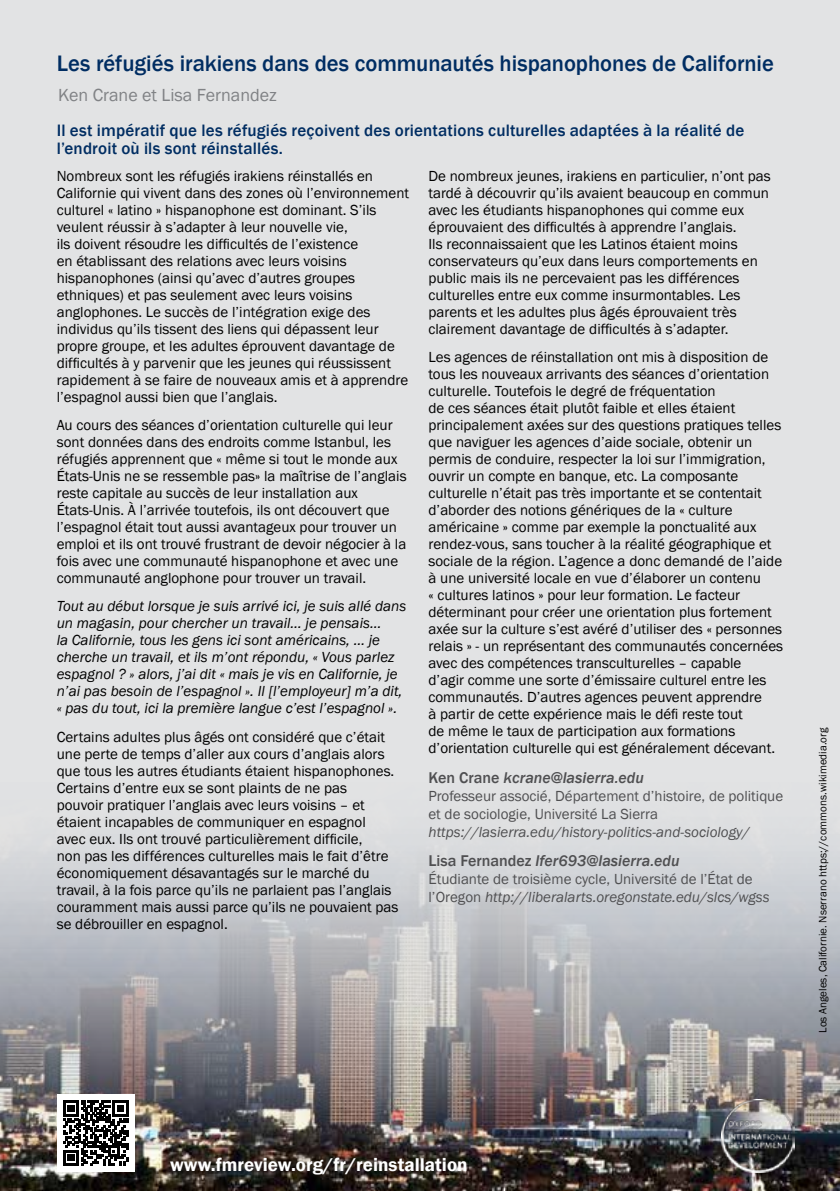
<style>
.page{position:relative;width:840px;height:1191px;background:#fff}
.page>*{position:absolute;margin:0;border:0;box-sizing:border-box;transform-origin:0 0}
.t1{font:500 23px "Franklin Gothic";color:#002d62}
.t2{font:600 19px "Franklin Gothic";color:#fff}
.t3{font:18px "Franklin Gothic";color:#808285}
.t4{font:500 17px/18px "Franklin Gothic";letter-spacing:.01em;color:#002d62}
.t5{font:italic 500 16px "Franklin Gothic";color:#4f4f51}
.t6{font:15px/17px "Franklin Gothic";color:#000}
.t7{font:italic 15px/17px "Franklin Gothic";color:#000}
.t8{font:15px/18px "Franklin Gothic";color:#4f4f51}
.t9{font:italic 15px "Franklin Gothic";color:#4f4f51}
.t10{font:11px "Franklin Gothic";color:#000}
.s1{font-style:normal}
.s2{font-style:italic}
</style>
<div class="page">
<div style="left:0;top:0;width:839px;height:1191px;background:#e2e3e4"></div>
<img style="left:0;top:848px;width:839px;height:343px">
<div style="left:57px;top:1094px;width:78px;height:78px;background:#fff"></div>
<svg style="left:63px;top:1100px;width:65px;height:65px"></svg>
<img style="left:721px;top:1099px;width:72px;height:73px">
<h1 class="t1" style="left:57px;top:49px;width:718px">Les réfugiés irakiens dans des communautés hispanophones de Californie</h1>
<p class="t3" style="left:58px;top:83px;width:220px">Ken Crane et Lisa Fernandez</p>
<p class="t4" style="left:57px;top:122px;width:688px">Il est impératif que les réfugiés reçoivent des orientations culturelles adaptées à la réalité de l’endroit où ils sont réinstallés.</p>
<p class="t6" style="left:57px;top:168px;width:353px">Nombreux sont les réfugiés irakiens réinstallés en Californie qui vivent dans des zones où l’environnement culturel « latino » hispanophone est dominant. S’ils veulent réussir à s’adapter à leur nouvelle vie,<br>ils doivent résoudre les difficultés de l’existence<br>en établissant des relations avec leurs voisins hispanophones (ainsi qu’avec d’autres groupes ethniques) et pas seulement avec leurs voisins anglophones. Le succès de l’intégration exige des individus qu’ils tissent des liens qui dépassent leur propre groupe, et les adultes éprouvent davantage de difficultés à y parvenir que les jeunes qui réussissent rapidement à se faire de nouveaux amis et à apprendre l’espagnol aussi bien que l’anglais.</p>
<p class="t6" style="left:57px;top:417px;width:351px">Au cours des séances d’orientation culturelle qui leur sont données dans des endroits comme Istanbul, les réfugiés apprennent que « même si tout le monde aux États-Unis ne se ressemble pas» la maîtrise de l’anglais reste capitale au succès de leur installation aux États-Unis. À l’arrivée toutefois, ils ont découvert que l’espagnol était tout aussi avantageux pour trouver un emploi et ils ont trouvé frustrant de devoir négocier à la fois avec une communauté hispanophone et avec une communauté anglophone pour trouver un travail.</p>
<p class="t7" style="left:57px;top:598px;width:351px">Tout au début lorsque je suis arrivé ici, je suis allé dans un magasin, pour chercher un travail… je pensais…<br>la Californie, tous les gens ici sont américains, … je cherche un travail, et ils m’ont répondu, « Vous parlez espagnol ? » alors, j’ai dit « mais je vis en Californie, je n’ai pas besoin de l’espagnol ». Il [l’employeur] m’a dit, « pas du tout, ici la première langue c’est l’espagnol ».</p>
<p class="t6" style="left:57px;top:728px;width:343px">Certains adultes plus âgés ont considéré que c’était une perte de temps d’aller aux cours d’anglais alors que tous les autres étudiants étaient hispanophones.<br>Certains d’entre eux se sont plaints de ne pas<br>pouvoir pratiquer l’anglais avec leurs voisins – et étaient incapables de communiquer en espagnol avec eux. Ils ont trouvé particulièrement difficile,<br>non pas les différences culturelles mais le fait d’être économiquement désavantagés sur le marché du travail, à la fois parce qu’ils ne parlaient pas l’anglais couramment mais aussi parce qu’ils ne pouvaient pas se débrouiller en espagnol.</p>
<p class="t6" style="left:428px;top:167px;width:343px">De nombreux jeunes, irakiens en particulier, n’ont pas tardé à découvrir qu’ils avaient beaucoup en commun avec les étudiants hispanophones qui comme eux éprouvaient des difficultés à apprendre l’anglais.<br>Ils reconnaissaient que les Latinos étaient moins conservateurs qu’eux dans leurs comportements en public mais ils ne percevaient pas les différences culturelles entre eux comme insurmontables. Les parents et les adultes plus âgés éprouvaient très clairement davantage de difficultés à s’adapter.</p>
<p class="t6" style="left:428px;top:349px;width:356px">Les agences de réinstallation ont mis à disposition de tous les nouveaux arrivants des séances d’orientation culturelle. Toutefois le degré de fréquentation<br>de ces séances était plutôt faible et elles étaient principalement axées sur des questions pratiques telles que naviguer les agences d’aide sociale, obtenir un permis de conduire, respecter la loi sur l’immigration, ouvrir un compte en banque, etc. La composante culturelle n’était pas très importante et se contentait d’aborder des notions génériques de la « culture américaine » comme par exemple la ponctualité aux rendez-vous, sans toucher à la réalité géographique et sociale de la région. L’agence a donc demandé de l’aide à une université locale en vue d’élaborer un contenu<br>« cultures latinos » pour leur formation. Le facteur déterminant pour créer une orientation plus fortement axée sur la culture s’est avéré d’utiliser des « personnes relais » - un représentant des communautés concernées avec des compétences transculturelles – capable<br>d’agir comme une sorte d’émissaire culturel entre les communautés. D’autres agences peuvent apprendre<br>à partir de cette expérience mais le défi reste tout<br>de même le taux de participation aux formations d’orientation culturelle qui est généralement décevant.</p>
<p class="t5" style="left:428px;top:767px;width:217px"><span class="s1">Ken Crane</span> kcrane@lasierra.edu</p>
<p class="t8" style="left:428px;top:787px;width:356px">Professeur associé, Département d’histoire, de politique et de sociologie, Université La Sierra</p>
<p class="t9" style="left:428px;top:822px;width:322px">https://lasierra.edu/history-politics-and-sociology/</p>
<p class="t5" style="left:428px;top:851px;width:252px"><span class="s1">Lisa Fernandez</span> lfer693@lasierra.edu</p>
<p class="t8" style="left:428px;top:870px;width:342px">Étudiante de troisième cycle, Université de l’État de l’Oregon <span class="s2">http://liberalarts.oregonstate.edu/slcs/wgss</span></p>
<p class="t10" style="left:815px;top:1032px;width:306px;rotate:-90deg">Los Angeles, Californie. Nserrano https://commons.wikimedia.org</p>
<p class="t2" style="left:170px;top:1152px;width:299px">www.fmreview.org/fr/reinstallation</p>
</div>
